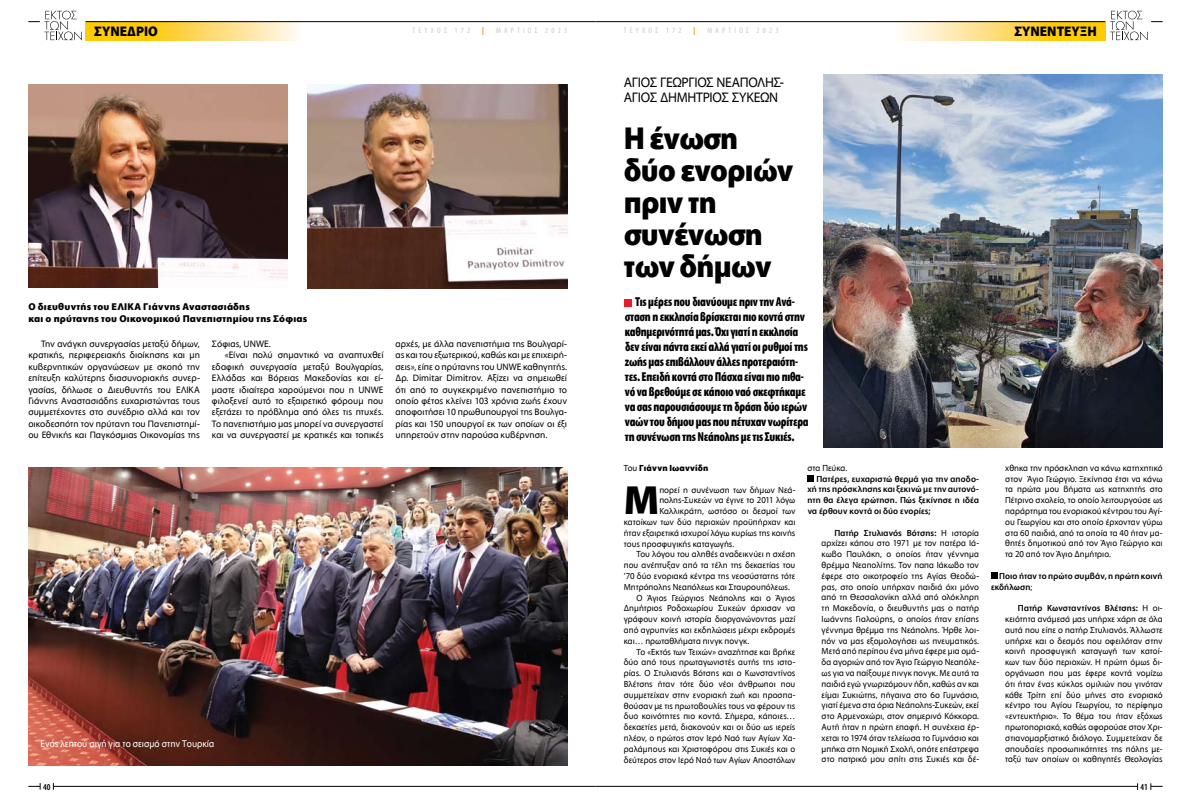
<style>
.page{position:relative;width:1191px;height:808px;background:#fff}
.page>*{position:absolute;margin:0;border:0;box-sizing:border-box;transform-origin:0 0}
.t1{font:700 41px "Myriad Greek";color:#000}
.t2{font:700 32px/32px "Myriad Greek";letter-spacing:-.025em;color:#000;scale:.94 1}
.t3{font:14px/15px "Myriad Greek";letter-spacing:-.025em;color:#000}
.t4{font:700 14px "Myriad Greek";color:#000;scale:.95 1}
.t5{font:700 13px/15px "Myriad Condensed Greek";letter-spacing:-.02em;color:#000;scale:.95 1}
.t6{font:700 10px/12px "Myriad Greek";letter-spacing:.02em;color:#000}
.t7{font:10px "Myriad Greek";color:#fff;scale:.94 1}
.t8{font:9.5px/11.4px "Myriad Greek";color:#000;text-align:justify}
.t9{font:9px/10.8px "Myriad Greek";letter-spacing:.005em;color:#000;text-align:justify}
.t10{font:500 9px/10.8px "Myriad Greek";letter-spacing:.01em;color:#000;text-align:justify}
.t11{font:700 9px "Myriad Greek";letter-spacing:.015em;color:#000}
.t12{font:500 9px "Myriad Condensed Greek";color:#000}
.t13{font:8px "Myriad Condensed Greek";letter-spacing:.4em;color:#c6c8ca}
.t14{font:700 8px "Myriad Condensed Greek";color:#f7931e}
.s1{font-weight:400}
.s2{font-weight:500}
</style>
<div class="page">
<hr style="left:86px;top:21px;width:509px;height:1px;background:#000">
<svg style="left:28px;top:11px;width:54px;height:29px"></svg>
<hr style="left:54px;top:786px;width:541px;height:1px;background:#000">
<svg style="left:28px;top:783px;width:13px;height:7px"></svg>
<hr style="left:595px;top:21px;width:510px;height:1px;background:#000">
<svg style="left:1110px;top:11px;width:52px;height:29px"></svg>
<hr style="left:595px;top:786px;width:542px;height:1px;background:#000">
<svg style="left:1150px;top:783px;width:12px;height:7px"></svg>
<svg style="left:86px;top:22px;width:227px;height:19px;background:#fdda65"></svg>
<svg style="left:878px;top:22px;width:227px;height:19px;background:#fdde76"></svg>
<img style="left:28px;top:84px;width:260px;height:203px">
<img style="left:28px;top:468px;width:539px;height:297px">
<img style="left:308px;top:84px;width:259px;height:204px">
<img style="left:823px;top:74px;width:339px;height:373px">
<div style="left:625px;top:299px;width:7px;height:7px;background:#ed1c24"></div>
<div style="left:807px;top:475px;width:7px;height:7px;background:#000"></div>
<div style="left:991px;top:572px;width:6px;height:7px;background:#000"></div>
<h3 class="t4" style="left:94px;top:24px;width:69px">ΣΥΝΕΔΡΙΟ</h3>
<h3 class="t4" style="left:1014px;top:24px;width:88px">ΣΥΝΕΝΤΕΥΞΗ</h3>
<p class="t13" style="left:412px;top:27px;width:59px">ΤΕΥΧΟΣ 172</p>
<p class="t14" style="left:482px;top:26px;width:3px">|</p>
<p class="t13" style="left:496px;top:27px;width:72px">ΜΑΡΤΙΟΣ 2023</p>
<p class="t13" style="left:624px;top:27px;width:59px">ΤΕΥΧΟΣ 172</p>
<p class="t14" style="left:693px;top:26px;width:3px">|</p>
<p class="t13" style="left:707px;top:27px;width:72px">ΜΑΡΤΙΟΣ 2023</p>
<p class="t6" style="left:28px;top:300px;width:280px">Ο διευθυντής του ΕΛΙΚΑ Γιάννης Αναστασιάδης<br>και ο πρύτανης του Οικονομικού Πανεπιστημίου της Σόφιας</p>
<p class="t8" style="left:28px;top:338px;width:173px;text-indent:13px">Την ανάγκη συνεργασίας μεταξύ δήμων, κρατικής, περιφερειακής διοίκησης και μη κυβερνητικών οργανώσεων με σκοπό την επίτευξη καλύτερης διασυνοριακής συνερ&shy;γασίας, δήλωσε ο Διευθυντής του ΕΛΙΚΑ Γιάννης Αναστασιάδης ευχαριστώντας τους συμμετέχοντες στο συνέδριο αλλά και τον οικοδεσπότη τον πρύτανη του Πανεπιστημί&shy;ου Εθνικής και Παγκόσμιας Οικονομίας της</p>
<p class="t8" style="left:212px;top:338px;width:60px">Σόφιας, UNWE.</p>
<p class="t8" style="left:225px;top:350px;width:160px">«Είναι πολύ σημαντικό να αναπτυχθεί</p>
<p class="t8" style="left:212px;top:361px;width:173px">εδαφική συνεργασία μεταξύ Βουλγαρίας,</p>
<p class="t8" style="left:212px;top:373px;width:173px">Ελλάδας και Βόρειας Μακεδονίας και εί-</p>
<p class="t8" style="left:212px;top:384px;width:173px">μαστε ιδιαίτερα χαρούμενοι που η UNWE</p>
<p class="t8" style="left:212px;top:395px;width:173px">φιλοξενεί αυτό το εξαιρετικό φόρουμ που</p>
<p class="t8" style="left:212px;top:407px;width:173px">εξετάζει το πρόβλημα από όλες τις πτυχές.</p>
<p class="t8" style="left:212px;top:418px;width:173px">Το πανεπιστήμιο μας μπορεί να συνεργαστεί</p>
<p class="t8" style="left:212px;top:430px;width:173px">και να συνεργαστεί με κρατικές και τοπικές</p>
<p class="t8" style="left:395px;top:338px;width:173px">αρχές, με άλλα πανεπιστήμια της Βουλγαρί&shy;ας και του εξωτερικού, καθώς και με επιχειρή&shy;σεις», είπε ο πρύτανης του UNWE καθηγητής.<br>Δρ. Dimitar Dimitrov. Αξίζει να σημειωθεί ότι από το συγκεκριμένο πανεπιστήμιο το οποίο φέτος κλείνει 103 χρόνια ζωής έχουν αποφοιτήσει 10 πρωθυπουργοί της Βουλγα&shy;ρίας και 150 υπουργοί εκ των οποίων οι έξι υπηρετούν στην παρούσα κυβέρνηση.</p>
<p class="t7" style="left:40px;top:738px;width:186px">Ενός λεπτού σιγή για το σεισμό στην Τουρκία</p>
<p class="t12" style="left:43px;top:782px;width:9px">40</p>
<h3 class="t3" style="left:624px;top:75px;width:162px">ΑΓΙΟΣ ΓΕΩΡΓΙΟΣ ΝΕΑΠΟΛΗΣ-<br>ΑΓΙΟΣ ΔΗΜΗΤΡΙΟΣ ΣΥΚΕΩΝ</h3>
<h2 class="t2" style="left:624px;top:123px;width:182px">Η ένωση δύο ενοριών πριν τη συνένωση των δήμων</h2>
<p class="t5" style="left:625px;top:295px;width:195px;text-indent:10px">Τις μέρες που διανύουμε πριν την Ανά&shy;σταση η εκκλησία βρίσκεται πιο κοντά στην καθημερινότητά μας. Όχι γιατί η εκκλησία δεν είναι πάντα εκεί αλλά γιατί οι ρυθμοί της ζωής μας επιβάλλουν άλλες προτεραιότη&shy;τες. Επειδή κοντά στο Πάσχα είναι πιο πιθα&shy;νό να βρεθούμε σε κάποιο ναό σκεφτήκαμε να σας παρουσιάσουμε τη δράση δύο ιερών ναών του δήμου μας που πέτυχαν νωρίτερα τη συνένωση της Νεάπολης με τις Συκιές.</p>
<p class="t11" style="left:624px;top:463px;width:86px"><span class="s1">Του</span> Γιάννη Ιωαννίδη</p>
<h1 class="t1" style="left:624px;top:479px;width:37px">Μ</h1>
<p class="t9" style="left:659px;top:484px;width:138px">πορεί η συνένωση των δήμων Νεά-</p>
<p class="t9" style="left:807px;top:463px;width:41px">στα Πεύκα.</p>
<p class="t10" style="left:807px;top:473px;width:173px;text-indent:9px">Πατέρες, ευχαριστώ θερμά για την αποδο&shy;χή της πρόσκλησης και ξεκινώ με την αυτονό&shy;ητη θα έλεγα ερώτηση. Πώς ξεκίνησε η ιδέα να έρθουν κοντά οι δύο ενορίες;</p>
<p class="t9" style="left:821px;top:528px;width:159px;text-indent:13px"><span class="s2">Πατήρ Στυλιανός Βότσης:</span> Η ιστορία αρχίζει κάπου στο 1971 με τον πατέρα Ιά&shy;κωβο Παυλάκη, ο οποίος ήταν γέννημα θρέμμα Νεαπολίτης. Τον παπα Ιάκωβο τον έφερε στο οικοτροφείο της Αγίας Θεοδώ&shy;ρας, στο οποίο υπήρχαν παιδιά όχι μόνο από τη Θεσσαλονίκη αλλά από ολόκληρη τη Μακεδονία, ο διευθυντής μας ο πατήρ Ιωάννης Γιαλούρης, ο οποίος ήταν επίσης γέννημα θρέμμα της Νεάπολης. Ήρθε λοι&shy;πόν να μας εξομολογήσει ως πνευματικός.<br>Μετά από περίπου ένα μήνα έφερε μια ομά&shy;δα αγοριών από τον Άγιο Γεώργιο Νεαπόλε&shy;ως για να παίξουμε πινγκ πονγκ. Με αυτά τα παιδιά εγώ γνωριζόμουν ήδη, καθώς αν και είμαι Συκιώτης, πήγαινα στο 6ο Γυμνάσιο, γιατί έμενα στα όρια Νεάπολης-Συκεών, εκεί στο Αρμενοχώρι, στον σημερινό Κόκκορα.<br>Αυτή ήταν η πρώτη επαφή. Η συνέχεια έρ&shy;χεται το 1974 όταν τελείωσα το Γυμνάσιο και μπήκα στη Νομική Σχολή, οπότε επέστρεψα στο πατρικό μου σπίτι στις Συκιές και δέ-</p>
<p class="t9" style="left:659px;top:495px;width:137px">πολης-Συκεών να έγινε το 2011 λόγω</p>
<p class="t9" style="left:659px;top:506px;width:137px">Καλλικράτη, ωστόσο οι δεσμοί των</p>
<p class="t9" style="left:624px;top:517px;width:173px">κατοίκων των δύο περιοχών προϋπήρχαν και</p>
<p class="t9" style="left:624px;top:528px;width:173px">ήταν εξαιρετικά ισχυροί λόγω κυρίως της κοινής</p>
<p class="t9" style="left:624px;top:538px;width:112px">τους προσφυγικής καταγωγής.</p>
<p class="t9" style="left:636px;top:549px;width:160px">Του λόγου του αληθές αναδεικνύει η σχέση</p>
<p class="t9" style="left:624px;top:560px;width:173px">που ανέπτυξαν από τα τέλη της δεκαετίας του</p>
<p class="t9" style="left:624px;top:571px;width:173px">’70 δύο ενοριακά κέντρα της νεοσύστατης τότε</p>
<p class="t9" style="left:624px;top:582px;width:168px">Μητρόπολης Νεαπόλεως και Σταυρουπόλεως.</p>
<p class="t9" style="left:636px;top:592px;width:160px">Ο Άγιος Γεώργιος Νεάπολης και ο Άγιος</p>
<p class="t9" style="left:624px;top:603px;width:173px">Δημήτριος Ροδοχωρίου Συκεών άρχισαν να</p>
<p class="t9" style="left:624px;top:614px;width:173px">γράφουν κοινή ιστορία διοργανώνοντας μαζί</p>
<p class="t9" style="left:624px;top:625px;width:173px">από αγρυπνίες και εκδηλώσεις μέχρι εκδρομές</p>
<p class="t9" style="left:624px;top:636px;width:127px">και… πρωταθλήματα πινγκ πονγκ.</p>
<p class="t9" style="left:636px;top:646px;width:160px">Το «Εκτός των Τειχών» αναζήτησε και βρήκε</p>
<p class="t9" style="left:624px;top:657px;width:173px">δύο από τους πρωταγωνιστές αυτής της ιστο-</p>
<p class="t9" style="left:624px;top:668px;width:173px">ρίας. Ο Στυλιανός Βότσης και ο Κωνσταντίνος</p>
<p class="t9" style="left:624px;top:679px;width:173px">Βλέτσης ήταν τότε δύο νέοι άνθρωποι που</p>
<p class="t9" style="left:624px;top:690px;width:173px">συμμετείχαν στην ενοριακή ζωή και προσπα-</p>
<p class="t9" style="left:624px;top:700px;width:173px">θούσαν με τις πρωτοβουλίες τους να φέρουν τις</p>
<p class="t9" style="left:624px;top:711px;width:173px">δυο κοινότητες πιο κοντά. Σήμερα, κάποιες…</p>
<p class="t9" style="left:624px;top:722px;width:173px">δεκαετίες μετά, διακονούν και οι δύο ως ιερείς</p>
<p class="t9" style="left:624px;top:733px;width:173px">πλέον, ο πρώτος στον Ιερό Ναό των Αγίων Χα-</p>
<p class="t9" style="left:624px;top:744px;width:173px">ραλάμπους και Χριστοφόρου στις Συκιές και ο</p>
<p class="t9" style="left:624px;top:754px;width:173px">δεύτερος στον Ιερό Ναό των Αγίων Αποστόλων</p>
<p class="t9" style="left:1005px;top:463px;width:159px">χθηκα την πρόσκληση να κάνω κατηχητικό στον Άγιο Γεώργιο. Ξεκίνησα έτσι να κάνω τα πρώτα μου βήματα ως κατηχητής στο Πέτρινο σχολείο, το οποίο λειτουργούσε ως παράρτημα του ενοριακού κέντρου του Αγί&shy;ου Γεωργίου και στο οποίο έρχονταν γύρω στα 60 παιδιά, από τα οποία τα 40 ήταν μα&shy;θητές δημοτικού από τον Άγιο Γεώργιο και τα 20 από τον Άγιο Δημήτριο.</p>
<p class="t10" style="left:991px;top:571px;width:173px;text-indent:8px">Ποιο ήταν το πρώτο συμβάν, η πρώτη κοινή εκδήλωση<span class="s1">;</span></p>
<p class="t9" style="left:1005px;top:603px;width:159px;text-indent:13px"><span class="s2">Πατήρ Κωνσταντίνος Βλέτσης:</span> Η οι&shy;κειότητα ανάμεσά μας υπήρχε χάρη σε όλα αυτά που είπε ο πατήρ Στυλιανός. Άλλωστε υπήρχε και ο δεσμός που οφειλόταν στην κοινή προσφυγική καταγωγή των κατοί&shy;κων των δύο περιοχών. Η πρώτη όμως δι&shy;οργάνωση που μας έφερε κοντά νομίζω ότι ήταν ένας κύκλος ομιλιών που γινόταν κάθε Τρίτη επί δύο μήνες στο ενοριακό κέντρο του Αγίου Γεωργίου, το περίφημο «εντευκτήριο». Το θέμα του ήταν εξόχως πρωτοποριακό, καθώς αφορούσε στον Χρι&shy;στιανομαρξιστικό διάλογο. Συμμετείχαν δε σπουδαίες προσωπικότητες της πόλης με&shy;ταξύ των οποίων οι καθηγητές Θεολογίας</p>
<p class="t12" style="left:1140px;top:782px;width:9px">41</p>
</div>
